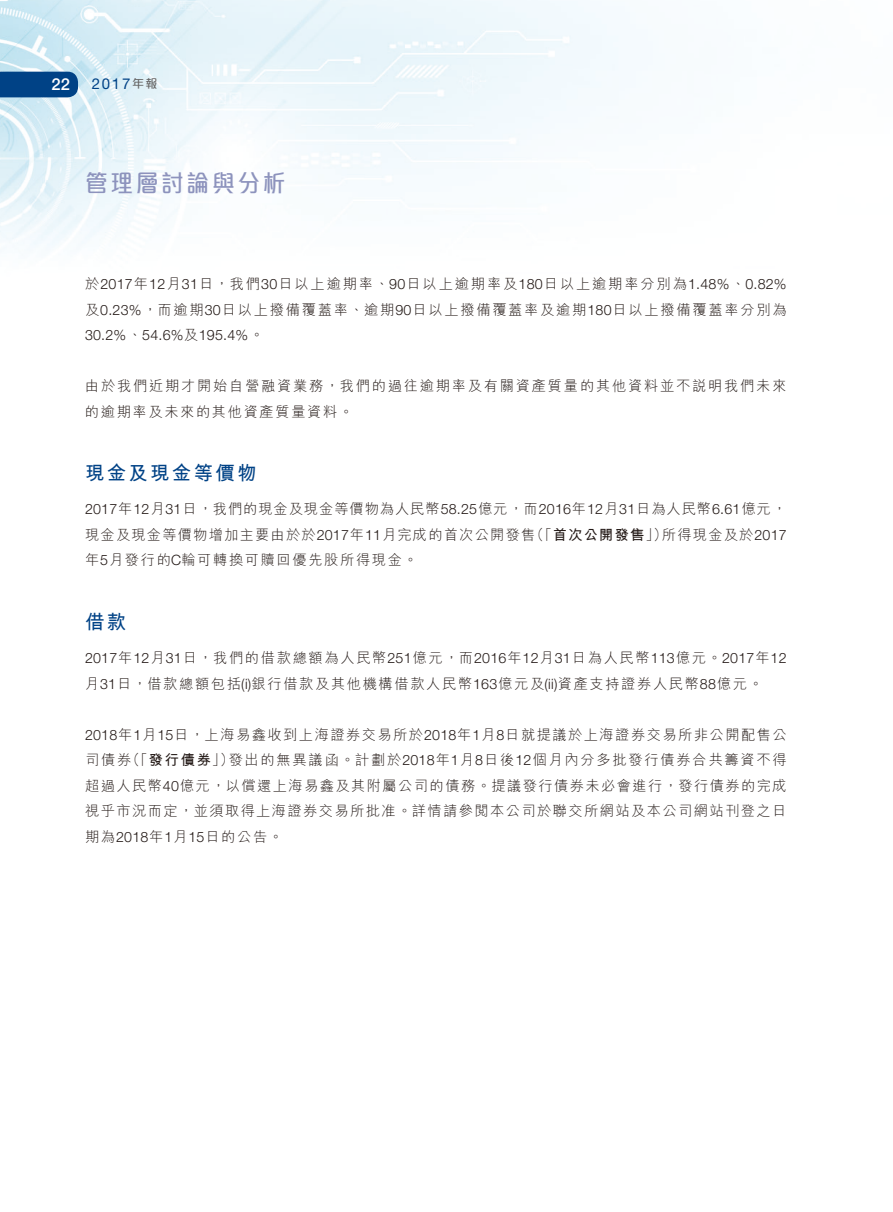
<style>
.page{position:relative;width:893px;height:1212px;background:#fff}
.page>*{position:absolute;margin:0;border:0;box-sizing:border-box;transform-origin:0 0}
.t1{font:500 24px "M Elle HK";letter-spacing:.115em;color:#8d93bd;scale:.95 1}
.t2{font:700 19.5px "M Hei HK";letter-spacing:.115em;color:#004286}
.t3{font:500 16.5px "Helvetica Neue";color:#fff}
.t4{font:15px "Helvetica Neue";color:#004286}
.t5{font:300 14.25px/25.5px "M Hei HK";letter-spacing:.115em;color:#231916}
.t6{font:300 14.25px "Helvetica Neue";letter-spacing:.015em;color:#231916}
.s1{font-family:"M Elle HK";font-weight:500;font-size:12px;color:#666565}
.s2{font-family:"Helvetica Neue"}
.s3{font-family:"M Hei HK"}
.s4{font-weight:700}
</style>
<div class="page">
<img style="left:0;top:0;width:619px;height:246px">
<div style="left:0;top:72px;width:78px;height:25px;background:#004286"></div>
<p class="t3" style="left:52px;top:74px;width:20px">22</p>
<p class="t4" style="left:92px;top:74px;width:67px">2017<span class="s1">年報</span></p>
<h1 class="t1" style="left:85px;top:166px;width:213px">管理層討論與分析</h1>
<p class="t5" style="left:85px;top:271px;width:703px">於<span class="s2">2017</span>年<span class="s2">12</span>月<span class="s2">31</span>日，我們<span class="s2">30</span>日以上逾期率、<span class="s2">90</span>日以上逾期率及<span class="s2">180</span>日以上逾期率分別為<span class="s2">1.48%</span>、<span class="s2">0.82%</span>及<span class="s2">0.23%</span>，而逾期<span class="s2">30</span>日以上撥備覆蓋率、逾期<span class="s2">90</span>日以上撥備覆蓋率及逾期<span class="s2">180</span>日以上撥備覆蓋率分別為</p>
<p class="t6" style="left:85px;top:326px;width:180px">30.2%<span class="s3">、</span>54.6%<span class="s3">及</span>195.4%<span class="s3">。</span></p>
<p class="t5" style="left:85px;top:373px;width:703px">由於我們近期才開始自營融資業務，我們的過往逾期率及有關資產質量的其他資料並不說明我們未來的逾期率及未來的其他資產質量資料。</p>
<h2 class="t2" style="left:85px;top:459px;width:173px">現金及現金等價物</h2>
<p class="t5" style="left:85px;top:496px;width:703px;text-align:justify"><span class="s2">2017</span>年<span class="s2">12</span>月<span class="s2">31</span>日，我們的現金及現金等價物為人民幣<span class="s2">58.25</span>億元，而<span class="s2">2016</span>年<span class="s2">12</span>月<span class="s2">31</span>日為人民幣<span class="s2">6.61</span>億元，現金及現金等價物增加主要由於於<span class="s2">2017</span>年<span class="s2">11</span>月完成的首次公開發售（「<span class="s4">首次公開發售</span>」）所得現金及於<span class="s2">2017</span>年<span class="s2">5</span>月發行的<span class="s2">C</span>輪可轉換可贖回優先股所得現金。</p>
<h2 class="t2" style="left:85px;top:608px;width:43px">借款</h2>
<p class="t5" style="left:85px;top:645px;width:703px"><span class="s2">2017</span>年<span class="s2">12</span>月<span class="s2">31</span>日，我們的借款總額為人民幣<span class="s2">251</span>億元，而<span class="s2">2016</span>年<span class="s2">12</span>月<span class="s2">31</span>日為人民幣<span class="s2">113</span>億元。<span class="s2">2017</span>年<span class="s2">12</span>月<span class="s2">31</span>日，借款總額包括<span class="s2">(i)</span>銀行借款及其他機構借款人民幣<span class="s2">163</span>億元及<span class="s2">(ii)</span>資產支持證券人民幣<span class="s2">88</span>億元。</p>
<p class="t5" style="left:85px;top:721px;width:703px;text-align:justify"><span class="s2">2018</span>年<span class="s2">1</span>月<span class="s2">15</span>日，上海易鑫收到上海證券交易所於<span class="s2">2018</span>年<span class="s2">1</span>月<span class="s2">8</span>日就提議於上海證券交易所非公開配售公司債券（「<span class="s4">發行債券</span>」）發出的無異議函。計劃於<span class="s2">2018</span>年<span class="s2">1</span>月<span class="s2">8</span>日後<span class="s2">12</span>個月內分多批發行債券合共籌資不得超過人民幣<span class="s2">40</span>億元，以償還上海易鑫及其附屬公司的債務。提議發行債券未必會進行，發行債券的完成視乎市況而定，並須取得上海證券交易所批准。詳情請參閱本公司於聯交所網站及本公司網站刊登之日期為<span class="s2">2018</span>年<span class="s2">1</span>月<span class="s2">15</span>日的公告。</p>
</div>
